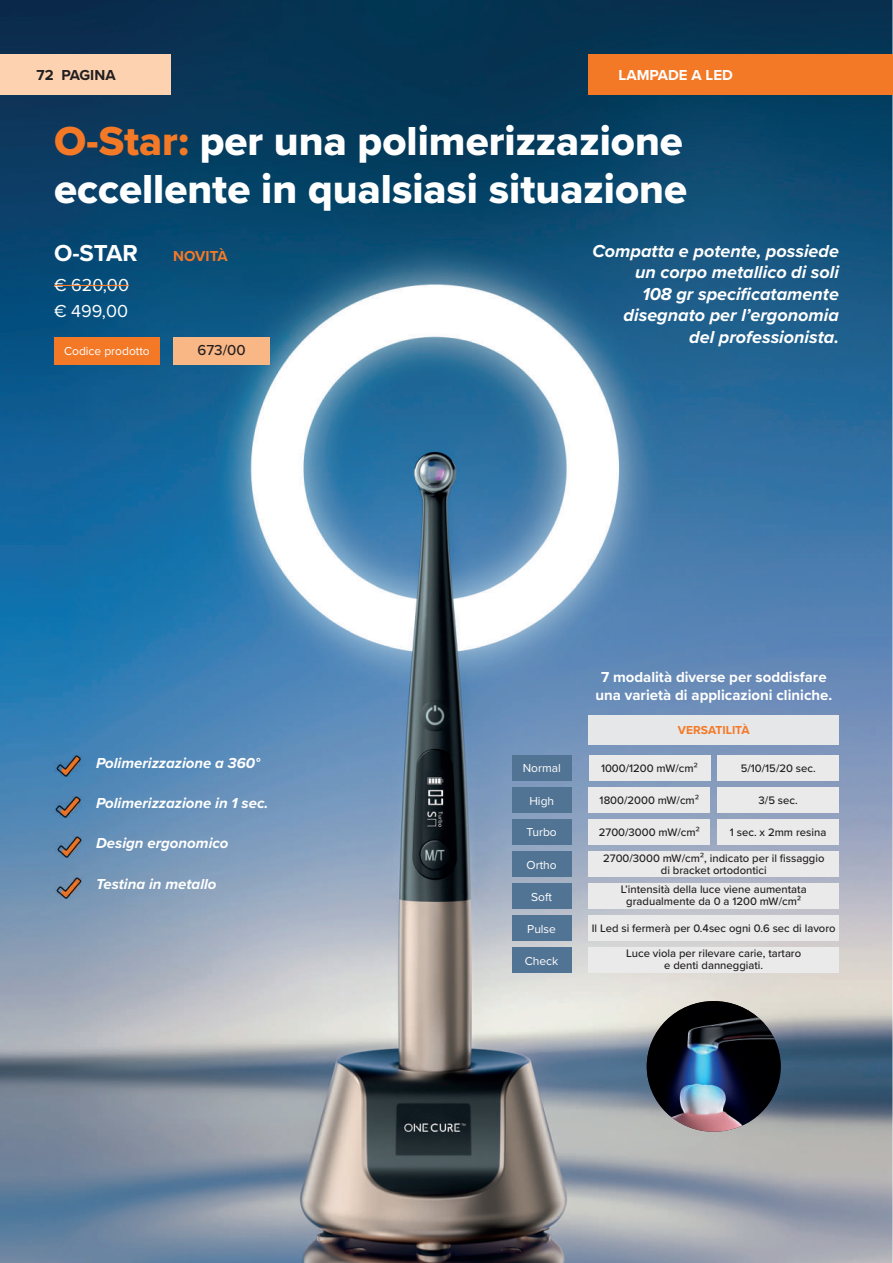
<style>
.page{position:relative;width:893px;height:1263px;background:#fff}
.page>*{position:absolute;margin:0;border:0;box-sizing:border-box;transform-origin:0 0}
.t1{font:42px/48px "Proxima Nova Extrabld";color:#fff}
.t2{font:700 24px "Proxima Nova";color:#fff}
.t3{font:italic 700 18px/21.6px "Proxima Nova";color:#fff;text-align:right}
.t4{font:18px/25.8px "Proxima Nova";color:#fff}
.t5{font:italic 700 15px "Proxima Nova";color:#fff}
.t6{font:700 15px/18px "Proxima Nova";color:#fff;text-align:center}
.t7{font:700 15px "Proxima Nova";color:#231f20}
.t8{font:500 15px "Proxima Nova";color:#231f20}
.t9{font:700 15px "Proxima Nova";color:#f47927}
.t10{font:12px "Proxima Nova";color:#fff}
.t11{font:700 12px "Proxima Nova";color:#f47927}
.t12{font:500 11.25px/12px "Proxima Nova";color:#231f20;text-align:center}
.s1{color:#f47927}
</style>
<div class="page">
<img style="left:0;top:0;width:892px;height:1263px">
<div style="left:0;top:54px;width:170px;height:40px;background:#fcd2b1"></div>
<div style="left:589px;top:54px;width:304px;height:40px;background:#f47927"></div>
<hr style="left:54px;top:285px;width:75px;height:1px;background:#f47927">
<div style="left:54px;top:337px;width:106px;height:27px;background:#f47927"></div>
<div style="left:173px;top:337px;width:97px;height:27px;background:#fab786"></div>
<img style="left:55px;top:756px;width:27px;height:21px">
<img style="left:54px;top:796px;width:28px;height:21px">
<img style="left:55px;top:837px;width:28px;height:20px">
<img style="left:55px;top:877px;width:27px;height:21px">
<div style="left:512px;top:787px;width:60px;height:25px;background:#527494"></div>
<div style="left:512px;top:755px;width:60px;height:25px;background:#527494"></div>
<div style="left:589px;top:787px;width:121px;height:25px;background:#e9eae9"></div>
<div style="left:589px;top:715px;width:250px;height:29px;background:#e6e7e9"></div>
<div style="left:717px;top:787px;width:122px;height:25px;background:#e9eae9"></div>
<div style="left:589px;top:755px;width:121px;height:25px;background:#e9eae9"></div>
<div style="left:717px;top:755px;width:122px;height:25px;background:#e9eae9"></div>
<div style="left:512px;top:851px;width:60px;height:26px;background:#527494"></div>
<div style="left:512px;top:819px;width:60px;height:26px;background:#527494"></div>
<div style="left:589px;top:851px;width:250px;height:26px;background:#e9eae9"></div>
<div style="left:589px;top:819px;width:121px;height:26px;background:#e9eae9"></div>
<div style="left:717px;top:819px;width:122px;height:26px;background:#e9eae9"></div>
<div style="left:512px;top:915px;width:59px;height:26px;background:#527494"></div>
<div style="left:512px;top:883px;width:59px;height:26px;background:#527494"></div>
<div style="left:588px;top:915px;width:251px;height:26px;background:#e9eae9"></div>
<div style="left:589px;top:883px;width:250px;height:26px;background:#e9eae9"></div>
<div style="left:512px;top:947px;width:59px;height:26px;background:#527494"></div>
<div style="left:588px;top:947px;width:251px;height:26px;background:#e9eae9"></div>
<img style="left:647px;top:1001px;width:134px;height:131px">
<h3 class="t7" style="left:37px;top:64px;width:80px">72 PAGINA</h3>
<h3 class="t6" style="left:619px;top:66px;width:116px">LAMPADE A LED</h3>
<h1 class="t1" style="left:54px;top:116px;width:635px"><span class="s1">O-Star:</span> per una polimerizzazione eccellente in qualsiasi situazione</h1>
<h2 class="t2" style="left:54px;top:235px;width:86px">O-STAR</h2>
<h3 class="t4" style="left:54px;top:272px;width:77px">€ 620,00 € 499,00</h3>
<p class="t10" style="left:64px;top:342px;width:87px">Codice prodotto</p>
<h3 class="t8" style="left:197px;top:339px;width:50px">673/00</h3>
<h3 class="t3" style="left:592px;top:239px;width:248px">Compatta e potente, possiede un corpo metallico di soli<br>108 gr specificatamente disegnato per l’ergonomia<br>del professionista.</h3>
<h3 class="t9" style="left:173px;top:245px;width:56px">NOVITÀ</h3>
<h3 class="t6" style="left:595px;top:668px;width:238px">7 modalità diverse per soddisfare una varietà di applicazioni cliniche.</h3>
<h3 class="t5" style="left:96px;top:751px;width:165px">Polimerizzazione a 360°</h3>
<h3 class="t5" style="left:96px;top:792px;width:174px">Polimerizzazione in 1 sec.</h3>
<h3 class="t5" style="left:96px;top:832px;width:134px">Design ergonomico</h3>
<h3 class="t5" style="left:96px;top:873px;width:122px">Testina in metallo</h3>
<p class="t10" style="left:523px;top:759px;width:40px">Normal</p>
<p class="t10" style="left:529px;top:792px;width:26px">High</p>
<p class="t10" style="left:527px;top:823px;width:32px">Turbo</p>
<p class="t10" style="left:527px;top:856px;width:32px">Ortho</p>
<p class="t10" style="left:531px;top:888px;width:22px">Soft</p>
<p class="t10" style="left:527px;top:920px;width:30px">Pulse</p>
<p class="t11" style="left:678px;top:721px;width:73px">VERSATILITÀ</p>
<p class="t12" style="left:601px;top:762px;width:99px">1000/1200 mW/cm²</p>
<p class="t12" style="left:741px;top:762px;width:76px">5/10/15/20 sec.</p>
<p class="t12" style="left:600px;top:794px;width:101px">1800/2000 mW/cm²</p>
<p class="t12" style="left:758px;top:794px;width:41px">3/5 sec.</p>
<p class="t12" style="left:599px;top:826px;width:103px">2700/3000 mW/cm²</p>
<p class="t12" style="left:730px;top:826px;width:98px">1 sec. x 2mm resina</p>
<p class="t12" style="left:603px;top:852px;width:223px">2700/3000 mW/cm², indicato per il fissaggio di bracket ortodontici</p>
<p class="t12" style="left:621px;top:883px;width:187px">L’intensità della luce viene aumentata gradualmente da 0 a 1200 mW/cm²</p>
<p class="t12" style="left:592px;top:922px;width:245px">Il Led si fermerà per 0.4sec ogni 0.6 sec di lavoro</p>
<p class="t10" style="left:525px;top:952px;width:35px">Check</p>
<p class="t12" style="left:626px;top:947px;width:176px">Luce viola per rilevare carie, tartaro e denti danneggiati.</p>
</div>
